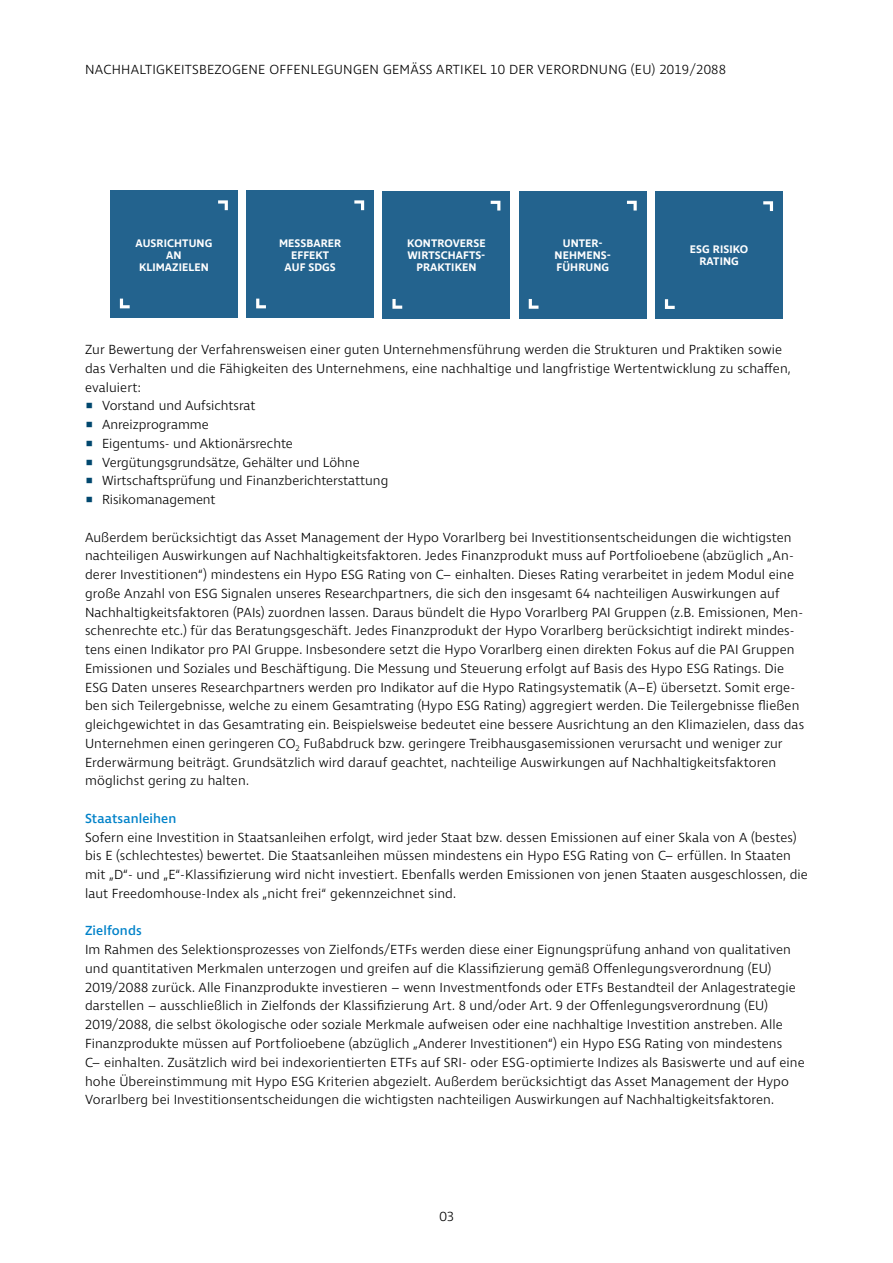
<style>
.page{position:relative;width:893px;height:1263px;background:#fff}
.page>*{position:absolute;margin:0;border:0;box-sizing:border-box;transform-origin:0 0}
.t1{font:300 13.5px/18.8px "Ingra";letter-spacing:.01em;color:#000}
.t2{font:500 13.5px "Ingra";letter-spacing:.01em;color:#0082c9}
.t3{font:600 11.25px/12px "Ingra";letter-spacing:.01em;color:#fff;text-align:center}
.s1{color:#00476e}
</style>
<div class="page">
<div style="left:110px;top:191px;width:128px;height:127px;background:#23638e"></div>
<svg style="left:120px;top:299px;width:10px;height:9px"></svg>
<svg style="left:218px;top:200px;width:10px;height:10px"></svg>
<div style="left:246px;top:191px;width:128px;height:127px;background:#23638e"></div>
<svg style="left:256px;top:299px;width:10px;height:9px"></svg>
<svg style="left:354px;top:200px;width:10px;height:10px"></svg>
<div style="left:383px;top:191px;width:127px;height:127px;background:#23638e"></div>
<svg style="left:392px;top:299px;width:10px;height:10px"></svg>
<svg style="left:491px;top:201px;width:9px;height:10px"></svg>
<div style="left:519px;top:191px;width:127px;height:127px;background:#23638e"></div>
<svg style="left:529px;top:299px;width:9px;height:10px"></svg>
<svg style="left:627px;top:201px;width:10px;height:10px"></svg>
<div style="left:655px;top:191px;width:128px;height:127px;background:#23638e"></div>
<svg style="left:665px;top:299px;width:10px;height:10px"></svg>
<svg style="left:763px;top:201px;width:10px;height:10px"></svg>
<p class="t1" style="left:85px;top:61px;width:642px">NACHHALTIGKEITSBEZOGENE OFFENLEGUNGEN GEMÄSS ARTIKEL 10 DER VERORDNUNG (EU) 2019/2088</p>
<p class="t3" style="left:136px;top:237px;width:78px">AUSRICHTUNG<br>AN<br>KLIMAZIELEN</p>
<p class="t3" style="left:279px;top:237px;width:64px">MESSBARER<br>EFFEKT<br>AUF SDGS</p>
<p class="t3" style="left:407px;top:238px;width:80px">KONTROVERSE<br>WIRTSCHAFTS-<br>PRAKTIKEN</p>
<p class="t3" style="left:555px;top:238px;width:58px">UNTER-<br>NEHMENS-<br>FÜHRUNG</p>
<p class="t3" style="left:690px;top:244px;width:60px">ESG RISIKO<br>RATING</p>
<p class="t1" style="left:85px;top:341px;width:707px">Zur Bewertung der Verfahrensweisen einer guten Unternehmensführung werden die Strukturen und Praktiken sowie das Verhalten und die Fähigkeiten des Unternehmens, eine nachhaltige und langfristige Wertentwicklung zu schaffen, evaluiert:</p>
<p class="t1" style="left:85px;top:397px;width:172px"><span class="s1">▪</span> Vorstand und Aufsichtsrat</p>
<p class="t1" style="left:85px;top:416px;width:125px"><span class="s1">▪</span> Anreizprogramme</p>
<p class="t1" style="left:85px;top:435px;width:209px"><span class="s1">▪</span> Eigentums- und Aktionärsrechte</p>
<p class="t1" style="left:85px;top:453px;width:276px"><span class="s1">▪</span> Vergütungsgrundsätze, Gehälter und Löhne</p>
<p class="t1" style="left:85px;top:472px;width:305px"><span class="s1">▪</span> Wirtschaftsprüfung und Finanzberichterstattung</p>
<p class="t1" style="left:85px;top:491px;width:132px"><span class="s1">▪</span> Risikomanagement</p>
<p class="t1" style="left:85px;top:528px;width:721px">Außerdem berücksichtigt das Asset Management der Hypo Vorarlberg bei Investitionsentscheidungen die wichtigsten nachteiligen Auswirkungen auf Nachhaltigkeitsfaktoren. Jedes Finanzprodukt muss auf Portfolioebene (abzüglich „An&shy;derer Investitionen“) mindestens ein Hypo ESG Rating von C– einhalten. Dieses Rating verarbeitet in jedem Modul eine große Anzahl von ESG Signalen unseres Researchpartners, die sich den insgesamt 64 nachteiligen Auswirkungen auf Nachhaltigkeitsfaktoren (PAIs) zuordnen lassen. Daraus bündelt die Hypo Vorarlberg PAI Gruppen (z.B. Emissionen, Men&shy;schenrechte etc.) für das Beratungsgeschäft. Jedes Finanzprodukt der Hypo Vorarlberg berücksichtigt indirekt mindes&shy;tens einen Indikator pro PAI Gruppe. Insbesondere setzt die Hypo Vorarlberg einen direkten Fokus auf die PAI Gruppen Emissionen und Soziales und Beschäftigung. Die Messung und Steuerung erfolgt auf Basis des Hypo ESG Ratings. Die ESG Daten unseres Researchpartners werden pro Indikator auf die Hypo Ratingsystematik (A–E) übersetzt. Somit erge&shy;ben sich Teilergebnisse, welche zu einem Gesamtrating (Hypo ESG Rating) aggregiert werden. Die Teilergebnisse fließen gleichgewichtet in das Gesamtrating ein. Beispielsweise bedeutet eine bessere Ausrichtung an den Klimazielen, dass das Unternehmen einen geringeren CO<sub>2</sub> Fußabdruck bzw. geringere Treibhausgasemissionen verursacht und weniger zur Erderwärmung beiträgt. Grundsätzlich wird darauf geachtet, nachteilige Auswirkungen auf Nachhaltigkeitsfaktoren möglichst gering zu halten.</p>
<p class="t2" style="left:85px;top:810px;width:93px">Staatsanleihen</p>
<p class="t1" style="left:85px;top:828px;width:724px">Sofern eine Investition in Staatsanleihen erfolgt, wird jeder Staat bzw. dessen Emissionen auf einer Skala von A (bestes) bis E (schlechtestes) bewertet. Die Staatsanleihen müssen mindestens ein Hypo ESG Rating von C– erfüllen. In Staaten mit „D“- und „E“-Klassifizierung wird nicht investiert. Ebenfalls werden Emissionen von jenen Staaten ausgeschlossen, die laut Freedomhouse-Index als „nicht frei“ gekennzeichnet sind.</p>
<p class="t2" style="left:85px;top:922px;width:58px">Zielfonds</p>
<p class="t1" style="left:85px;top:941px;width:721px">Im Rahmen des Selektionsprozesses von Zielfonds/ETFs werden diese einer Eignungsprüfung anhand von qualitativen und quantitativen Merkmalen unterzogen und greifen auf die Klassifizierung gemäß Offenlegungsverordnung (EU)<br>2019/2088 zurück. Alle Finanzprodukte investieren – wenn Investmentfonds oder ETFs Bestandteil der Anlagestrategie darstellen – ausschließlich in Zielfonds der Klassifizierung Art. 8 und/oder Art. 9 der Offenlegungsverordnung (EU)<br>2019/2088, die selbst ökologische oder soziale Merkmale aufweisen oder eine nachhaltige Investition anstreben. Alle Finanzprodukte müssen auf Portfolioebene (abzüglich „Anderer Investitionen“) ein Hypo ESG Rating von mindestens<br>C– einhalten. Zusätzlich wird bei indexorientierten ETFs auf SRI- oder ESG-optimierte Indizes als Basiswerte und auf eine hohe Übereinstimmung mit Hypo ESG Kriterien abgezielt. Außerdem berücksichtigt das Asset Management der Hypo Vorarlberg bei Investitionsentscheidungen die wichtigsten nachteiligen Auswirkungen auf Nachhaltigkeitsfaktoren.</p>
<p class="t1" style="left:439px;top:1207px;width:16px">03</p>
</div>
